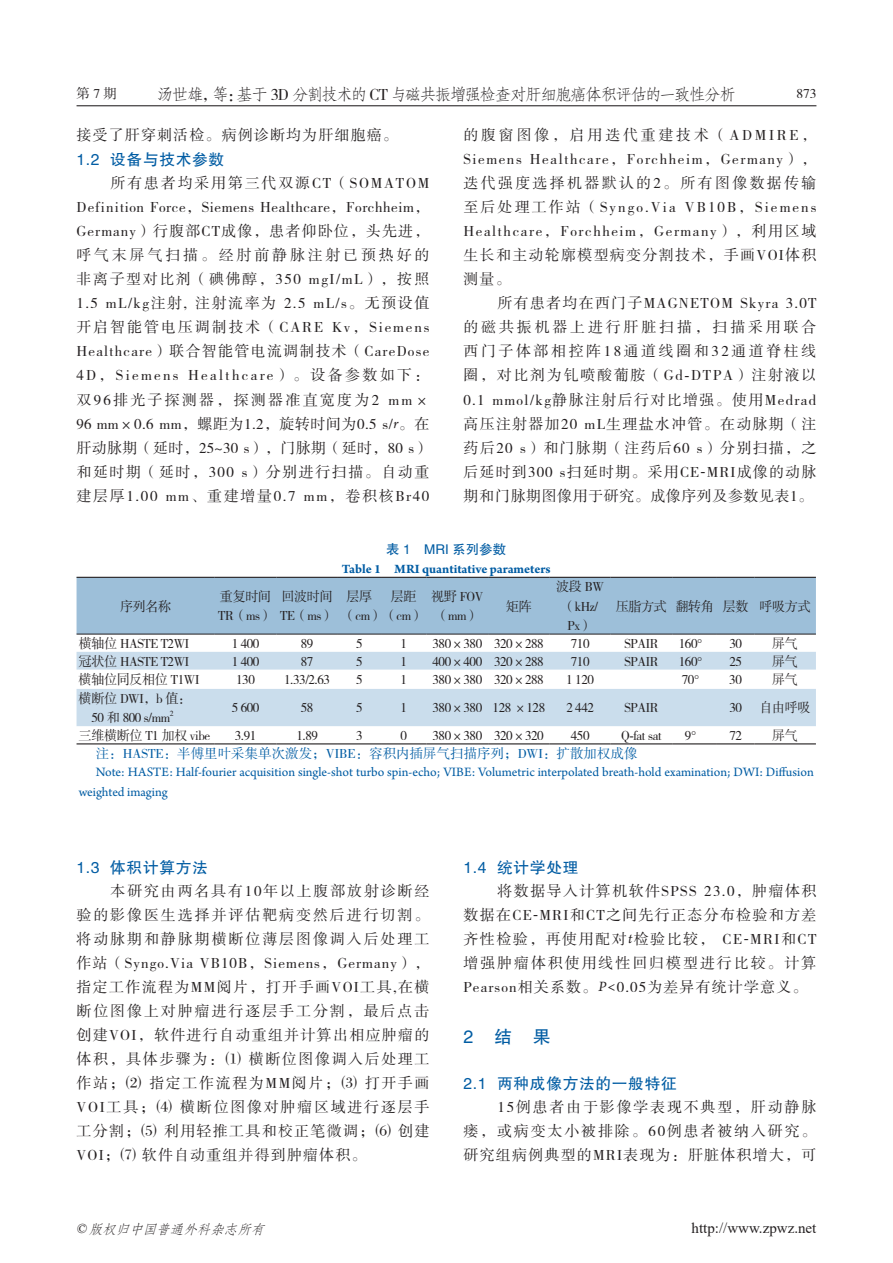
<style>
.page{position:relative;width:893px;height:1263px;background:#fff}
.page>*{position:absolute;margin:0;border:0;box-sizing:border-box;transform-origin:0 0}
.t1{font:18px "FZHTK GBK1 0";color:#015ca3}
.t2{font:16.5px "FZFSK GBK1 0";letter-spacing:-.09em;color:#231f20}
.t3{font:15.75px "FZHTK GBK1 0";letter-spacing:.04em;color:#015ca3}
.t4{font:15px/24px "FZSSK GBK1 0";letter-spacing:.085em;color:#231f20;text-align:justify}
.t5{font:15px "Times New Roman";color:#231f20}
.t6{font:13.5px/19.5px "FZSSK GBK1 0";letter-spacing:-.03em;color:#231f20}
.t7{font:13.5px/19.5px "Arno Pro";color:#015ca3}
.t8{font:13.5px "FZSSK GBK1 0";color:#015ca3}
.t9{font:700 13.5px "Arno Pro";letter-spacing:-.005em;color:#015ca3}
.t10{font:italic 13.5px "FZFSK GBK1 0";color:#231f20}
.t11{font:13.5px "FZHTK GBK1 0";color:#015ca3}
.t12{font:7.8px "FZSSK GBK1 0";color:#231f20}
.s1{font-family:"FZSSK GBK1 0"}
.s2{font-family:"Arno Pro";font-style:italic}
.s3{font-family:"Times New Roman"}
</style>
<div class="page">
<hr style="left:77px;top:105px;width:739px;height:1px;background:#231f20">
<div style="left:77px;top:578px;width:739px;height:56px;background:#9dbfd9"></div>
<svg style="left:77px;top:652px;width:739px;height:74px;fill:#caddec"></svg>
<hr style="left:77px;top:743px;width:138px;height:1px;background:#231f20">
<hr style="left:215px;top:743px;width:61px;height:1px;background:#231f20">
<hr style="left:276px;top:743px;width:62px;height:1px;background:#231f20">
<hr style="left:338px;top:743px;width:43px;height:1px;background:#231f20">
<hr style="left:381px;top:743px;width:46px;height:1px;background:#231f20">
<hr style="left:427px;top:743px;width:61px;height:1px;background:#231f20">
<hr style="left:488px;top:743px;width:62px;height:1px;background:#231f20">
<hr style="left:550px;top:743px;width:61px;height:1px;background:#231f20">
<hr style="left:611px;top:743px;width:61px;height:1px;background:#231f20">
<hr style="left:672px;top:743px;width:45px;height:1px;background:#231f20">
<hr style="left:717px;top:743px;width:37px;height:1px;background:#231f20">
<hr style="left:754px;top:743px;width:62px;height:1px;background:#231f20">
<hr style="left:77px;top:577px;width:138px;height:1px;background:#231f20">
<hr style="left:215px;top:577px;width:61px;height:1px;background:#231f20">
<hr style="left:276px;top:577px;width:62px;height:1px;background:#231f20">
<hr style="left:338px;top:577px;width:43px;height:1px;background:#231f20">
<hr style="left:381px;top:577px;width:46px;height:1px;background:#231f20">
<hr style="left:427px;top:577px;width:61px;height:1px;background:#231f20">
<hr style="left:488px;top:577px;width:62px;height:1px;background:#231f20">
<hr style="left:550px;top:577px;width:61px;height:1px;background:#231f20">
<hr style="left:611px;top:577px;width:61px;height:1px;background:#231f20">
<hr style="left:672px;top:577px;width:45px;height:1px;background:#231f20">
<hr style="left:717px;top:577px;width:37px;height:1px;background:#231f20">
<hr style="left:754px;top:577px;width:62px;height:1px;background:#231f20">
<hr style="left:77px;top:634px;width:138px;height:1px;background:#231f20">
<hr style="left:215px;top:634px;width:61px;height:1px;background:#231f20">
<hr style="left:276px;top:634px;width:62px;height:1px;background:#231f20">
<hr style="left:338px;top:634px;width:43px;height:1px;background:#231f20">
<hr style="left:381px;top:634px;width:46px;height:1px;background:#231f20">
<hr style="left:427px;top:634px;width:61px;height:1px;background:#231f20">
<hr style="left:488px;top:634px;width:62px;height:1px;background:#231f20">
<hr style="left:550px;top:634px;width:61px;height:1px;background:#231f20">
<hr style="left:611px;top:634px;width:61px;height:1px;background:#231f20">
<hr style="left:672px;top:634px;width:45px;height:1px;background:#231f20">
<hr style="left:717px;top:634px;width:37px;height:1px;background:#231f20">
<hr style="left:754px;top:634px;width:62px;height:1px;background:#231f20">
<p class="t6" style="left:77px;top:85px;width:42px">第7期</p>
<p class="t2" style="left:157px;top:85px;width:581px">汤世雄，等：基于 <span class="s1">3D</span> 分割技术的 <span class="s1">CT</span> 与磁共振增强检查对肝细胞癌体积评估的一致性分析</p>
<p class="t6" style="left:796px;top:85px;width:22px">873</p>
<p class="t4" style="left:77px;top:124px;width:323px">接受了肝穿刺活检。病例诊断均为肝细胞癌。</p>
<p class="t3" style="left:77px;top:151px;width:149px">1.2 设备与技术参数</p>
<p class="t4" style="left:77px;top:172px;width:355px;text-indent:34px">所有患者均采用第三代双源CT（SOMATOM Definition Force，Siemens Healthcare，Forchheim，Germany）行腹部CT成像，患者仰卧位，头先进，呼气末屏气扫描。经肘前静脉注射已预热好的非离子型对比剂（碘佛醇，350 mgI/mL），按照1.5 mL/kg注射, 注射流率为 2.5 mL/s。无预设值开启智能管电压调制技术（CARE Kv，Siemens Healthcare）联合智能管电流调制技术（CareDose 4D，Siemens Healthcare）。设备参数如下：双96排光子探测器，探测器准直宽度为2 mm× 96 mm×0.6 mm，螺距为1.2，旋转时间为0.5 s/<span class="s2">r</span>。在肝动脉期（延时，25~30 s），门脉期（延时，80 s）和延时期（延时，300 s）分别进行扫描。自动重建层厚1.00 mm、重建增量0.7 mm，卷积核Br40</p>
<p class="t4" style="left:463px;top:124px;width:355px">的腹窗图像，启用迭代重建技术（ADMIRE，Siemens Healthcare，Forchheim，Germany），迭代强度选择机器默认的2。所有图像数据传输至后处理工作站（Syngo.Via VB10B，Siemens Healthcare，Forchheim，Germany），利用区域生长和主动轮廓模型病变分割技术，手画VOI体积测量。</p>
<p class="t4" style="left:463px;top:292px;width:355px;text-indent:34px">所有患者均在西门子MAGNETOM Skyra 3.0T的磁共振机器上进行肝脏扫描，扫描采用联合西门子体部相控阵18通道线圈和32通道脊柱线圈，对比剂为钆喷酸葡胺（Gd<span class="s3">-</span>DTPA）注射液以0.1 mmol/kg静脉注射后行对比增强。使用Medrad高压注射器加20 mL生理盐水冲管。在动脉期（注药后20 s）和门脉期（注药后60 s）分别扫描，之后延时到300 s扫延时期。采用CE<span class="s3">-</span>MRI成像的动脉期和门脉期图像用于研究。成像序列及参数见表1。</p>
<p class="t11" style="left:386px;top:542px;width:121px">表 1　MRI 系列参数</p>
<p class="t9" style="left:342px;top:561px;width:210px">Table 1 MRI quantitative parameters</p>
<p class="t6" style="left:120px;top:597px;width:53px">序列名称</p>
<p class="t6" style="left:218px;top:587px;width:56px">重复时间<br>TR（ms）</p>
<p class="t6" style="left:280px;top:587px;width:55px">回波时间<br>TE（ms）</p>
<p class="t6" style="left:343px;top:587px;width:83px">层厚<br>（cm）（cm）</p>
<p class="t6" style="left:391px;top:587px;width:27px">层距</p>
<p class="t6" style="left:431px;top:587px;width:54px;text-align:center">视野 FOV（mm）</p>
<p class="t6" style="left:506px;top:597px;width:27px">矩阵</p>
<p class="t6" style="left:556px;top:577px;width:49px;text-align:center">波段 BW（kHz/<br>Px）</p>
<p class="t6" style="left:616px;top:597px;width:196px">压脂方式 翻转角 层数 呼吸方式</p>
<p class="t6" style="left:79px;top:634px;width:112px">横轴位 HASTE T2WI</p>
<p class="t6" style="left:232px;top:634px;width:29px">1 400</p>
<p class="t6" style="left:301px;top:634px;width:14px">89</p>
<p class="t6" style="left:356px;top:634px;width:8px">5</p>
<p class="t6" style="left:400px;top:634px;width:8px">1</p>
<p class="t6" style="left:432px;top:634px;width:113px">380×380 320×288</p>
<p class="t6" style="left:571px;top:634px;width:20px">710</p>
<p class="t6" style="left:624px;top:634px;width:35px">SPAIR</p>
<p class="t6" style="left:679px;top:634px;width:33px">160°</p>
<p class="t6" style="left:729px;top:634px;width:14px">30</p>
<p class="t6" style="left:772px;top:634px;width:27px">屏气</p>
<p class="t6" style="left:79px;top:652px;width:112px">冠状位 HASTE T2WI</p>
<p class="t6" style="left:232px;top:652px;width:29px">1 400</p>
<p class="t6" style="left:301px;top:652px;width:14px">87</p>
<p class="t6" style="left:356px;top:652px;width:8px">5</p>
<p class="t6" style="left:400px;top:652px;width:8px">1</p>
<p class="t6" style="left:432px;top:652px;width:113px">400×400 320×288</p>
<p class="t6" style="left:571px;top:652px;width:20px">710</p>
<p class="t6" style="left:624px;top:652px;width:35px">SPAIR</p>
<p class="t6" style="left:679px;top:652px;width:33px">160°</p>
<p class="t6" style="left:729px;top:652px;width:14px">25</p>
<p class="t6" style="left:772px;top:652px;width:27px">屏气</p>
<p class="t6" style="left:79px;top:670px;width:122px">横轴位同反相位 T1WI</p>
<p class="t6" style="left:236px;top:670px;width:20px">130</p>
<p class="t6" style="left:284px;top:670px;width:47px">1.33/2.63</p>
<p class="t6" style="left:356px;top:670px;width:8px">5</p>
<p class="t6" style="left:400px;top:670px;width:8px">1</p>
<p class="t6" style="left:432px;top:670px;width:113px">380×380 320×288</p>
<p class="t6" style="left:566px;top:670px;width:29px">1 120</p>
<p class="t6" style="left:682px;top:670px;width:27px">70°</p>
<p class="t6" style="left:729px;top:670px;width:14px">30</p>
<p class="t6" style="left:772px;top:670px;width:27px">屏气</p>
<p class="t6" style="left:79px;top:689px;width:114px">横断位 DWI，b 值：　50 和 800 s/mm</p>
<p class="t6" style="left:232px;top:699px;width:29px">5 600</p>
<p class="t6" style="left:301px;top:699px;width:14px">58</p>
<p class="t6" style="left:356px;top:699px;width:8px">5</p>
<p class="t6" style="left:401px;top:699px;width:8px">1</p>
<p class="t6" style="left:432px;top:699px;width:114px">380×380 128 ×128</p>
<p class="t6" style="left:566px;top:699px;width:29px">2 442</p>
<p class="t6" style="left:624px;top:699px;width:35px">SPAIR</p>
<p class="t6" style="left:729px;top:699px;width:14px">30</p>
<p class="t6" style="left:759px;top:699px;width:53px">自由呼吸</p>
<p class="t12" style="left:170px;top:709px;width:5px">2</p>
<p class="t6" style="left:79px;top:726px;width:133px">三维横断位 T1 加权 vibe</p>
<p class="t6" style="left:235px;top:726px;width:23px">3.91</p>
<p class="t6" style="left:296px;top:726px;width:23px">1.89</p>
<p class="t6" style="left:356px;top:726px;width:8px">3</p>
<p class="t6" style="left:400px;top:726px;width:8px">0</p>
<p class="t6" style="left:432px;top:726px;width:113px">380×380 320×320</p>
<p class="t6" style="left:571px;top:726px;width:20px">450</p>
<p class="t6" style="left:621px;top:726px;width:42px">Q<span class="s3">-</span>fat sat</p>
<p class="t6" style="left:685px;top:726px;width:21px">9°</p>
<p class="t6" style="left:729px;top:726px;width:14px">72</p>
<p class="t6" style="left:772px;top:726px;width:27px">屏气</p>
<p class="t8" style="left:96px;top:746px;width:543px">注：HASTE：半傅里叶采集单次激发；VIBE：容积内插屏气扫描序列；DWI：扩散加权成像</p>
<p class="t7" style="left:79px;top:763px;width:737px;text-indent:17px">Note: HASTE: Half-fourier acquisition single-shot turbo spin-echo; VIBE: Volumetric interpolated breath-hold examination; DWI: Diffusion weighted imaging</p>
<p class="t3" style="left:77px;top:858px;width:133px">1.3 体积计算方法</p>
<p class="t4" style="left:77px;top:879px;width:354px;text-indent:34px">本研究由两名具有10年以上腹部放射诊断经验的影像医生选择并评估靶病变然后进行切割。将动脉期和静脉期横断位薄层图像调入后处理工作站（Syngo.Via VB10B，Siemens，Germany），指定工作流程为MM阅片，打开手画VOI工具,在横断位图像上对肿瘤进行逐层手工分割，最后点击创建VOI，软件进行自动重组并计算出相应肿瘤的体积，具体步骤为：⑴ 横断位图像调入后处理工作站；⑵ 指定工作流程为MM阅片；⑶ 打开手画VOI工具；⑷ 横断位图像对肿瘤区域进行逐层手工分割；⑸ 利用轻推工具和校正笔微调；⑹ 创建VOI；⑺ 软件自动重组并得到肿瘤体积。</p>
<p class="t3" style="left:463px;top:858px;width:116px">1.4 统计学处理</p>
<p class="t4" style="left:463px;top:879px;width:355px;text-indent:34px">将数据导入计算机软件SPSS 23.0，肿瘤体积数据在CE<span class="s3">-</span>MRI和CT之间先行正态分布检验和方差齐性检验，再使用配对<span class="s2">t</span>检验比较， CE<span class="s3">-</span>MRI和CT增强肿瘤体积使用线性回归模型进行比较。计算Pearson相关系数。<span class="s2">P&lt;</span>0.05为差异有统计学意义。</p>
<p class="t1" style="left:463px;top:1026px;width:89px">2　结　果</p>
<p class="t3" style="left:463px;top:1074px;width:215px">2.1 两种成像方法的一般特征</p>
<p class="t4" style="left:463px;top:1095px;width:354px;text-indent:34px">15例患者由于影像学表现不典型，肝动静脉瘘，或病变太小被排除。60例患者被纳入研究。研究组病例典型的MRI表现为：肝脏体积增大，可</p>
<p class="t10" style="left:76px;top:1221px;width:194px"><span class="s3">©</span> 版权归中国普通外科杂志所有</p>
<p class="t5" style="left:692px;top:1217px;width:126px">http://www.zpwz.net</p>
</div>
